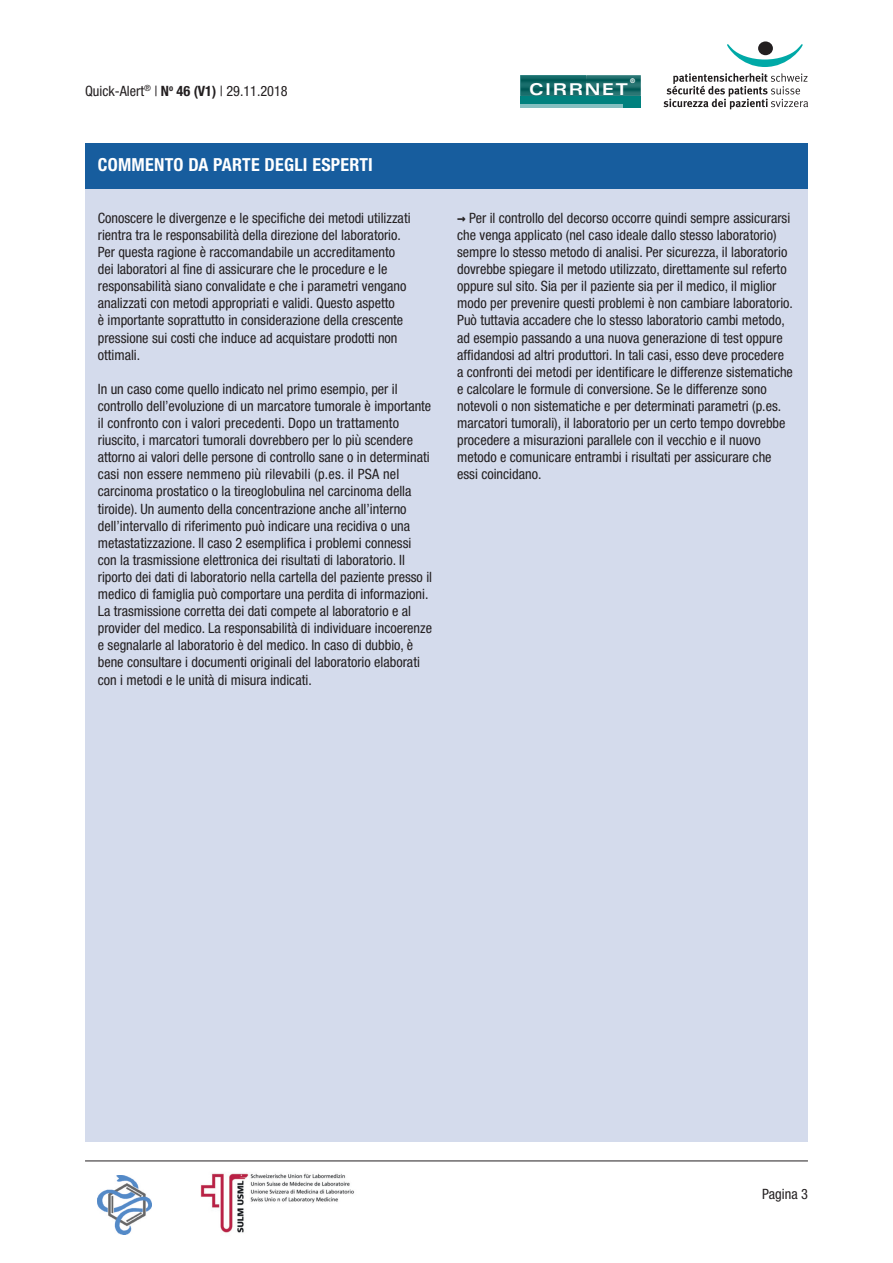
<style>
.page{position:relative;width:893px;height:1263px;background:#fff}
.page>*{position:absolute;margin:0;border:0;box-sizing:border-box;transform-origin:0 0}
.t1{font:700 condensed 18px "Helvetica Neue";letter-spacing:.015em;color:#fff}
.t2{font:700 expanded 16.35px "Univers";letter-spacing:.1em;color:#fff}
.t3{font:condensed 14.25px/17.1px "Helvetica Neue";color:#231f20}
.t4{font:700 expanded 6.3px "Univers";color:#fff}
.s1{font-weight:700}
.s2{font-family:"Menlo";font-weight:700;font-style:italic;font-stretch:normal}
</style>
<div class="page">
<div style="left:85px;top:189px;width:723px;height:952px;background:#d4dbec"></div>
<svg style="left:663px;top:73px;width:145px;height:36px"></svg>
<svg style="left:727px;top:44px;width:76px;height:23px"></svg>
<div style="left:758px;top:41px;width:15px;height:14px;background:#231f20;border-radius:50%"></div>
<hr style="left:520px;top:75px;width:121px;height:2px;background:#005956">
<hr style="left:520px;top:77px;width:121px;height:1px;background:#005956">
<hr style="left:520px;top:78px;width:121px;height:1px;background:#005956">
<hr style="left:520px;top:79px;width:121px;height:1px;background:#005956">
<hr style="left:520px;top:80px;width:121px;height:1px;background:#005956">
<hr style="left:520px;top:81px;width:121px;height:1px;background:#005956">
<hr style="left:520px;top:82px;width:121px;height:1px;background:#005956">
<hr style="left:520px;top:83px;width:121px;height:1px;background:#005956">
<hr style="left:520px;top:84px;width:121px;height:2px;background:#005956">
<hr style="left:520px;top:86px;width:121px;height:1px;background:#005956">
<hr style="left:520px;top:87px;width:121px;height:1px;background:#005956">
<hr style="left:520px;top:88px;width:121px;height:1px;background:#005956">
<hr style="left:520px;top:89px;width:121px;height:1px;background:#005956">
<hr style="left:520px;top:90px;width:121px;height:1px;background:#005956">
<hr style="left:520px;top:91px;width:121px;height:1px;background:#005956">
<hr style="left:520px;top:92px;width:121px;height:1px;background:#005956">
<hr style="left:520px;top:93px;width:121px;height:2px;background:#005956">
<hr style="left:520px;top:95px;width:121px;height:1px;background:#005956">
<div style="left:520px;top:96px;width:121px;height:11px;background:#00817e"></div>
<hr style="left:520px;top:104px;width:103px;height:3px;background:#84bfc0">
<div style="left:85px;top:143px;width:723px;height:46px;background:#175d9e"></div>
<hr style="left:85px;top:1160px;width:723px;height:1px;background:#231f20">
<img style="left:98px;top:1175px;width:54px;height:59px">
<img style="left:200px;top:1173px;width:154px;height:60px">
<p class="t4" style="left:630px;top:78px;width:7px">®</p>
<p class="t3" style="left:85px;top:84px;width:204px">Quick-Alert<sup>®</sup> | <span class="s1">N</span><sup>o</sup> <span class="s1">46 (V1)</span> | 29.11.2018</p>
<p class="t2" style="left:529px;top:83px;width:100px">CIRRNET</p>
<p class="t1" style="left:98px;top:158px;width:277px">COMMENTO DA PARTE DEGLI ESPERTI</p>
<p class="t3" style="left:98px;top:210px;width:314px">Conoscere le divergenze e le specifiche dei metodi utilizzati rientra tra le responsabilità della direzione del laboratorio.<br>Per questa ragione è raccomandabile un accreditamento dei laboratori al fine di assicurare che le procedure e le responsabilità siano convalidate e che i parametri vengano analizzati con metodi appropriati e validi. Questo aspetto<br>è importante soprattutto in considerazione della crescente pressione sui costi che induce ad acquistare prodotti non ottimali.</p>
<p class="t3" style="left:98px;top:381px;width:336px">In un caso come quello indicato nel primo esempio, per il controllo dell’evoluzione di un marcatore tumorale è importante il confronto con i valori precedenti. Dopo un trattamento riuscito, i marcatori tumorali dovrebbero per lo più scendere attorno ai valori delle persone di controllo sane o in determinati casi non essere nemmeno più rilevabili (p.es. il PSA nel carcinoma prostatico o la tireoglobulina nel carcinoma della tiroide). Un aumento della concentrazione anche all’interno dell’intervallo di riferimento può indicare una recidiva o una metastatizzazione. Il caso 2 esemplifica i problemi connessi con la trasmissione elettronica dei risultati di laboratorio. Il riporto dei dati di laboratorio nella cartella del paziente presso il medico di famiglia può comportare una perdita di informazioni.<br>La trasmissione corretta dei dati compete al laboratorio e al provider del medico. La responsabilità di individuare incoerenze e segnalarle al laboratorio è del medico. In caso di dubbio, è bene consultare i documenti originali del laboratorio elaborati con i metodi e le unità di misura indicati.</p>
<p class="t3" style="left:457px;top:211px;width:337px"><span class="s2">→</span> Per il controllo del decorso occorre quindi sempre assicurarsi che venga applicato (nel caso ideale dallo stesso laboratorio) sempre lo stesso metodo di analisi. Per sicurezza, il laboratorio dovrebbe spiegare il metodo utilizzato, direttamente sul referto oppure sul sito. Sia per il paziente sia per il medico, il miglior modo per prevenire questi problemi è non cambiare laboratorio.<br>Può tuttavia accadere che lo stesso laboratorio cambi metodo, ad esempio passando a una nuova generazione di test oppure affidandosi ad altri produttori. In tali casi, esso deve procedere a confronti dei metodi per identificare le differenze sistematiche e calcolare le formule di conversione. Se le differenze sono notevoli o non sistematiche e per determinati parametri (p.es. marcatori tumorali), il laboratorio per un certo tempo dovrebbe procedere a misurazioni parallele con il vecchio e il nuovo metodo e comunicare entrambi i risultati per assicurare che essi coincidano.</p>
<p class="t3" style="left:762px;top:1187px;width:47px">Pagina 3</p>
</div>
